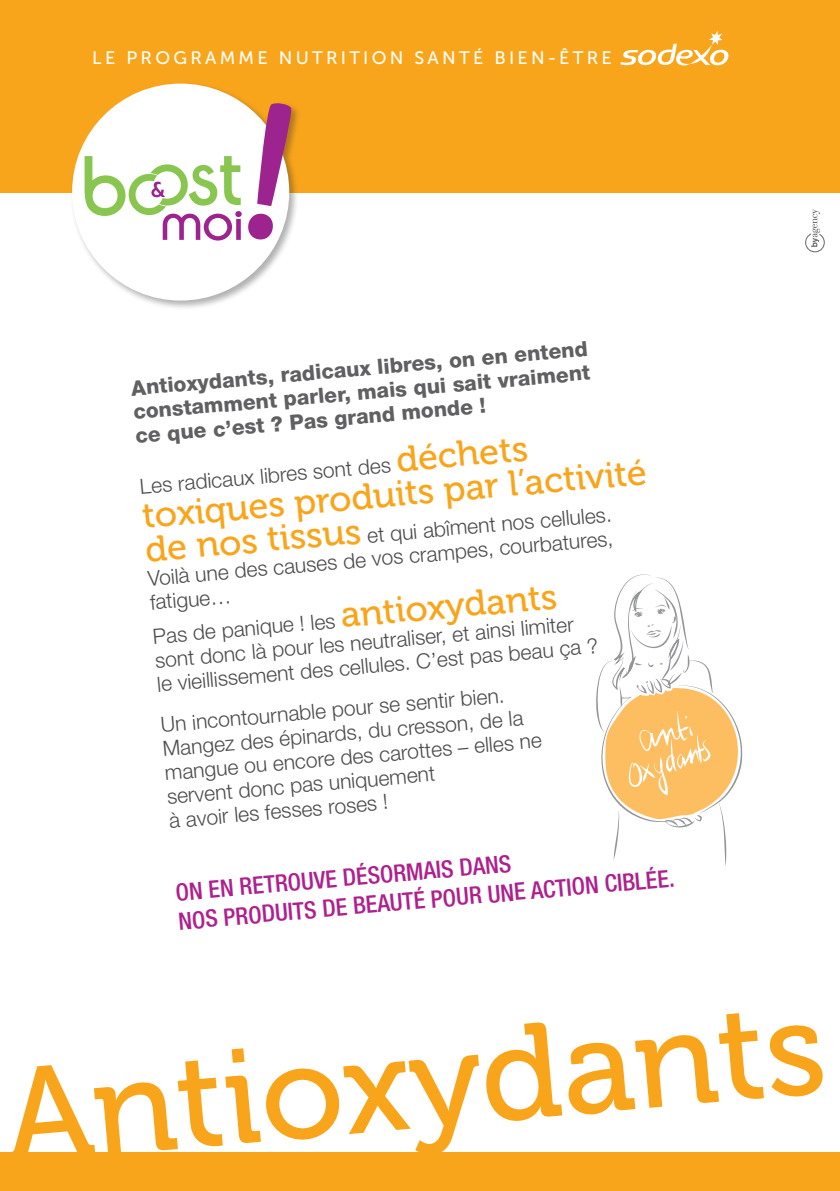
<style>
.page{position:relative;width:840px;height:1191px;background:#fff}
.page>*{position:absolute;margin:0;border:0;box-sizing:border-box;transform-origin:0 0}
.t1{font:134px "Museo 500";color:#f9a51b}
.t2{font:36px "Museo 500";color:#f9a51b}
.t3{font:500 condensed 24px/28.8px "Helvetica Neue LT Std";color:#ad208e}
.t4{font:300 21px/24px "Helvetica Neue LT Std";color:#4b4c4d}
.t5{font:800 21px/24px "Helvetica Neue LT Std";color:#606063;text-align:justify}
.t6{font:18px "Museo Sans 500";letter-spacing:.18em;color:#fff}
.s1{font-family:"Museo 500";font-weight:400;font-size:36px;color:#f9a51b}
</style>
<div class="page">
<div style="left:0;top:0;width:839px;height:192px;background:#f9a51b"></div>
<div style="left:70px;top:81px;width:231px;height:229px;background:#231f20;opacity:.35"></div>
<div style="left:72px;top:84px;width:217px;height:216px;background:#fff;border-radius:50%"></div>
<svg style="left:85px;top:102px;width:208px;height:138px"></svg>
<div style="left:0;top:1152px;width:839px;height:39px;background:#f9a51b"></div>
<svg style="left:596px;top:574px;width:146px;height:292px"></svg>
<svg style="left:620px;top:31px;width:109px;height:35px"></svg>
<svg style="left:805px;top:209px;width:19px;height:44px"></svg>
<p class="t6" style="left:92px;top:48px;width:521px">LE PROGRAMME NUTRITION SANTÉ BIEN-ÊTRE</p>
<p class="t5" style="left:130px;top:376px;width:459px;rotate:-5deg">Antioxydants, radicaux libres, on en entend constamment parler, mais qui sait vraiment ce que c’est ? Pas grand monde !</p>
<p class="t4" style="left:139px;top:474px;width:391px;rotate:-5deg">Les radicaux libres sont des <span class="s1">déchets</span></p>
<h2 class="t2" style="left:141px;top:496px;width:507px;rotate:-5deg">toxiques produits par l’activité</h2>
<p class="t4" style="left:145px;top:542px;width:468px;text-align:justify;rotate:-5deg"><span class="s1">de nos tissus</span> et qui abîment nos cellules.<br>Voilà une des causes de vos crampes, courbatures, fatigue…</p>
<p class="t4" style="left:152px;top:624px;width:444px;rotate:-5deg">Pas de panique ! les <span class="s1">antioxydants </span>sont donc là pour les neutraliser, et ainsi limiter<br>le vieillissement des cellules. C’est pas beau ça ?</p>
<p class="t4" style="left:160px;top:712px;width:379px;rotate:-5deg">Un incontournable pour se sentir bien.<br>Mangez des épinards, du cresson, de la mangue ou encore des carottes – elles ne servent donc pas uniquement<br>à avoir les fesses roses !</p>
<p class="t3" style="left:174px;top:878px;width:499px;rotate:-5deg">On en retrouve désormais dans<br>nos produits de beauté pour une action ciblée.</p>
<h1 class="t1" style="left:-2px;top:1044px;width:825px;rotate:-5deg">Antioxydants</h1>
</div>
